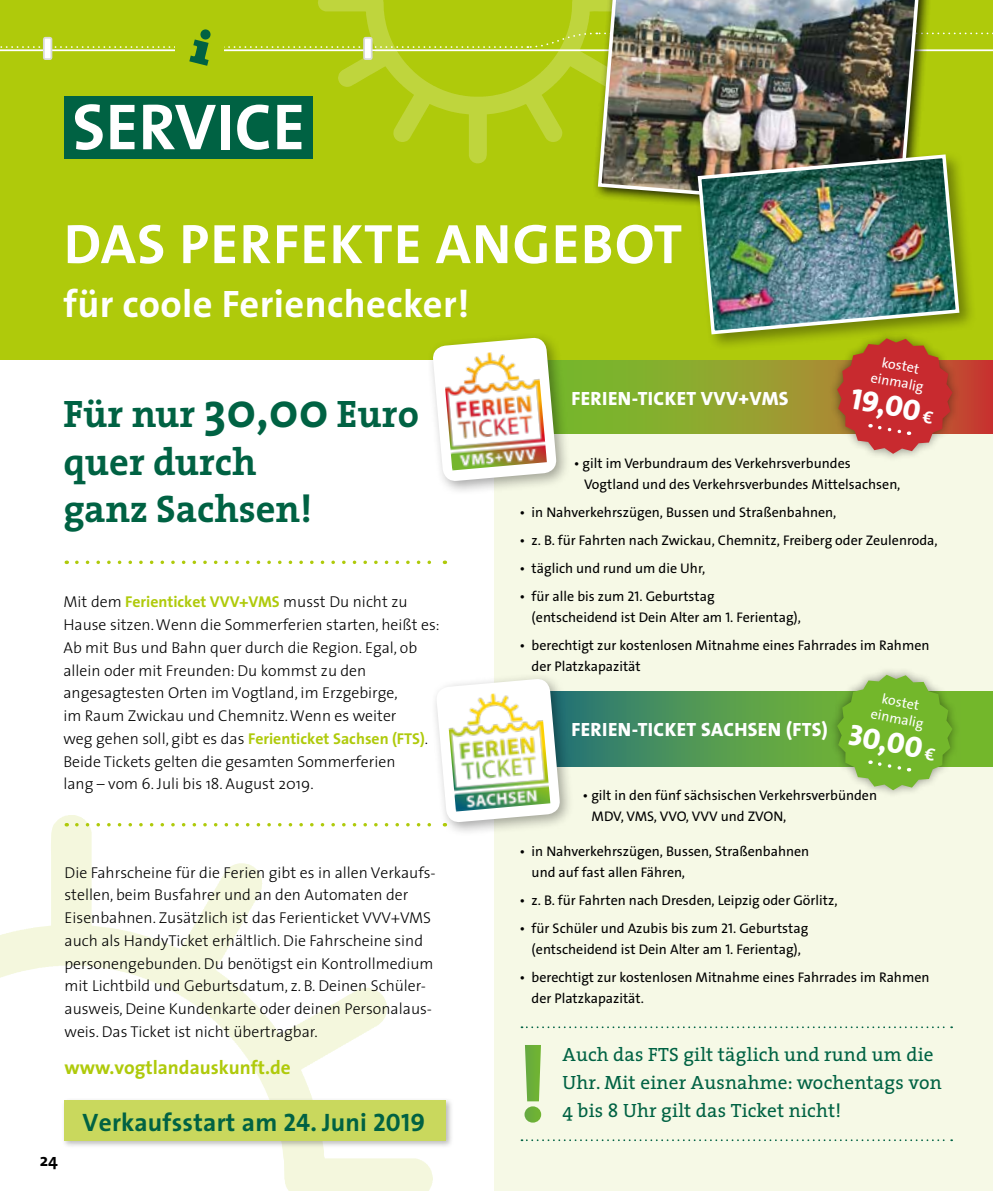
<style>
.page{position:relative;width:993px;height:1191px;background:#fff}
.page>*{position:absolute;margin:0;border:0;box-sizing:border-box;transform-origin:0 0}
.t1{font:700 106.75px "The Sans";color:#fff}
.t2{font:700 65.62px "The Sans";letter-spacing:.005em;color:#fff}
.t3{font:56px "The Sans LP7 Bld";letter-spacing:.025em;color:#fff}
.t4{font:700 38.5px/47.6px "The Serif";color:#006243}
.t5{font:38.5px "The Sans LP7 Bld";letter-spacing:.01em;color:#fff}
.t6{font:29.75px "The Sans LP8 Ex Bld";color:#fff}
.t7{font:700 25.38px "The Sans";letter-spacing:.01em;color:#006243}
.t8{font:19.25px/28px "The Serif";letter-spacing:.01em;color:#006243}
.t9{font:19.25px "The Sans LP8 Ex Bld";letter-spacing:.02em;color:#fff}
.t10{font:700 19.25px "The Sans";color:#afca0b}
.t11{font:700 17.5px "The Sans";color:#000}
.t12{font:300 15.75px/22.8px "The Sans";color:#000}
.t13{font:14px/21px "The Sans LP5 Plain";color:#000}
.t14{font:14px/16.8px "The Sans LP5 Plain";color:#fff;text-align:center}
.s1{font-size:49px}
.s2{font-weight:700;color:#afca0b}
.s3{font-family:"The Sans Bold Caps";font-weight:400}
.s4{font-family:"The Sans LP7 Bld";font-size:17.5px}
</style>
<div class="page">
<svg style="left:0;top:815px;width:433px;height:376px"></svg>
<div style="left:61px;top:1097px;width:392px;height:51px;background:#000;opacity:.27"></div>
<div style="left:64px;top:1100px;width:382px;height:41px;background:#c9d85d"></div>
<div style="left:494px;top:352px;width:498px;height:839px;background:#f6f9e6"></div>
<svg style="left:571px;top:359px;width:421px;height:75px;background:#949b2e"></svg>
<svg style="left:574px;top:692px;width:418px;height:74px;background:#529950"></svg>
<div style="left:0;top:0;width:992px;height:359px;background:#afca0b"></div>
<svg style="left:318px;top:0;width:274px;height:163px"></svg>
<div style="left:592px;top:0;width:340px;height:223px;background:#000;opacity:.8"></div>
<img style="left:595px;top:0;width:326px;height:212px">
<div style="left:694px;top:151px;width:282px;height:201px;background:#000;opacity:.37"></div>
<img style="left:695px;top:152px;width:265px;height:184px">
<img style="left:0;top:28px;width:993px;height:39px">
<div style="left:827px;top:329px;width:133px;height:133px;background:#000;opacity:.44"></div>
<svg style="left:836px;top:338px;width:116px;height:116px;background:#c4523d"></svg>
<div style="left:827px;top:666px;width:133px;height:133px;background:#000;opacity:.44"></div>
<svg style="left:836px;top:675px;width:116px;height:115px;background:#88bf4d"></svg>
<div style="left:64px;top:96px;width:249px;height:63px;background:#006243"></div>
<div style="left:426px;top:331px;width:145px;height:165px;background:#000;opacity:.35"></div>
<svg style="left:432px;top:337px;width:125px;height:145px"></svg>
<img style="left:442px;top:348px;width:104px;height:122px">
<div style="left:429px;top:672px;width:145px;height:165px;background:#000;opacity:.35"></div>
<svg style="left:521px;top:1026px;width:430px;height:2px"></svg>
<svg style="left:521px;top:1139px;width:430px;height:2px"></svg>
<svg style="left:77px;top:678px;width:483px;height:148px"></svg>
<svg style="left:77px;top:560px;width:368px;height:4px"></svg>
<h2 class="t2" style="left:72px;top:72px;width:234px">SERVICE</h2>
<h3 class="t3" style="left:64px;top:208px;width:619px">DAS PERFEKTE ANGEBOT</h3>
<h3 class="t5" style="left:63px;top:280px;width:407px">für coole Ferienchecker!</h3>
<h3 class="t4" style="left:63px;top:389px;width:357px">Für nur <span class="s1">30,00</span> Euro quer durch<br>ganz Sachsen!</h3>
<p class="t12" style="left:63px;top:590px;width:377px">Mit dem <span class="s2">Ferienticket VVV+VMS</span> musst Du nicht zu Hause sitzen. Wenn die Sommerferien starten, heißt es:<br>Ab mit Bus und Bahn quer durch die Region. Egal, ob allein oder mit Freunden: Du kommst zu den angesagtesten Orten im Vogtland, im Erzgebirge,<br>im Raum Zwickau und Chemnitz. Wenn es weiter<br>weg gehen soll, gibt es das <span class="s2">Ferienticket Sachsen (FTS)</span>.<br>Beide Tickets gelten die gesamten Sommerferien<br>lang – vom 6. Juli bis 18. August 2019.</p>
<p class="t12" style="left:64px;top:860px;width:372px">Die Fahrscheine für die Ferien gibt es in allen Verkaufs&shy;stellen, beim Busfahrer und an den Automaten der Eisenbahnen. Zusätzlich ist das Ferienticket VVV+VMS auch als HandyTicket erhältlich. Die Fahrscheine sind personengebunden. Du benötigst ein Kontrollmedium mit Lichtbild und Geburtsdatum, z. B. Deinen Schüler&shy;ausweis, Deine Kundenkarte oder deinen Personalaus&shy;weis. Das Ticket ist nicht übertragbar.</p>
<p class="t10" style="left:64px;top:1051px;width:228px">www.vogtlandauskunft.de</p>
<h3 class="t7" style="left:82px;top:1100px;width:344px">Verkaufsstart am <span class="s3">24</span>. Juni <span class="s3">2019</span></h3>
<p class="t11" style="left:40px;top:1145px;width:20px">24</p>
<p class="t9" style="left:571px;top:386px;width:219px">FERIEN-TICKET VVV+VMS</p>
<p class="t14" style="left:875px;top:352px;width:55px;rotate:11deg">kostet einmalig</p>
<h3 class="t6" style="left:854px;top:379px;width:85px;rotate:11deg">19,00 <span class="s4">€</span></h3>
<p class="t13" style="left:584px;top:452px;width:317px;text-indent:-10px">• gilt im Verbundraum des Verkehrsverbundes<br>Vogtland und des Verkehrsverbundes Mittelsachsen,</p>
<p class="t13" style="left:519px;top:501px;width:318px">• in Nahverkehrszügen, Bussen und Straßenbahnen,</p>
<p class="t13" style="left:519px;top:529px;width:420px">• z. B. für Fahrten nach Zwickau, Chemnitz, Freiberg oder Zeulenroda,</p>
<p class="t13" style="left:519px;top:557px;width:187px">• täglich und rund um die Uhr,</p>
<p class="t13" style="left:531px;top:585px;width:271px;text-indent:-12px">• für alle bis zum 21. Geburtstag (entscheidend ist Dein Alter am 1. Ferientag),</p>
<p class="t13" style="left:531px;top:634px;width:399px;text-indent:-12px">• berechtigt zur kostenlosen Mitnahme eines Fahrrades im Rahmen der Platzkapazität</p>
<p class="t9" style="left:571px;top:717px;width:258px">FERIEN-TICKET SACHSEN (FTS)</p>
<p class="t14" style="left:875px;top:688px;width:55px;rotate:11deg">kostet einmalig</p>
<h3 class="t6" style="left:852px;top:715px;width:89px;rotate:11deg">30,00 <span class="s4">€</span></h3>
<p class="t13" style="left:591px;top:785px;width:287px;text-indent:-9px">• gilt in den fünf sächsischen Verkehrsverbünden<br>MDV, VMS, VVO, VVV und ZVON,</p>
<p class="t13" style="left:531px;top:841px;width:279px;text-indent:-12px">• in Nahverkehrszügen, Bussen, Straßenbahnen und auf fast allen Fähren,</p>
<p class="t13" style="left:519px;top:890px;width:319px">• z. B. für Fahrten nach Dresden, Leipzig oder Görlitz,</p>
<p class="t13" style="left:519px;top:918px;width:290px;text-align:center">• für Schüler und Azubis bis zum 21. Geburtstag (entscheidend ist Dein Alter am 1. Ferientag),</p>
<p class="t13" style="left:531px;top:967px;width:399px;text-indent:-12px">• berechtigt zur kostenlosen Mitnahme eines Fahrrades im Rahmen der Platzkapazität.</p>
<h1 class="t1" style="left:516px;top:995px;width:34px">!</h1>
<p class="t8" style="left:562px;top:1040px;width:380px">Auch das FTS gilt täglich und rund um die<br>Uhr. Mit einer Ausnahme: wochentags von</p>
<p class="t8" style="left:562px;top:1096px;width:280px">4 bis 8 Uhr gilt das Ticket nicht!</p>
</div>
